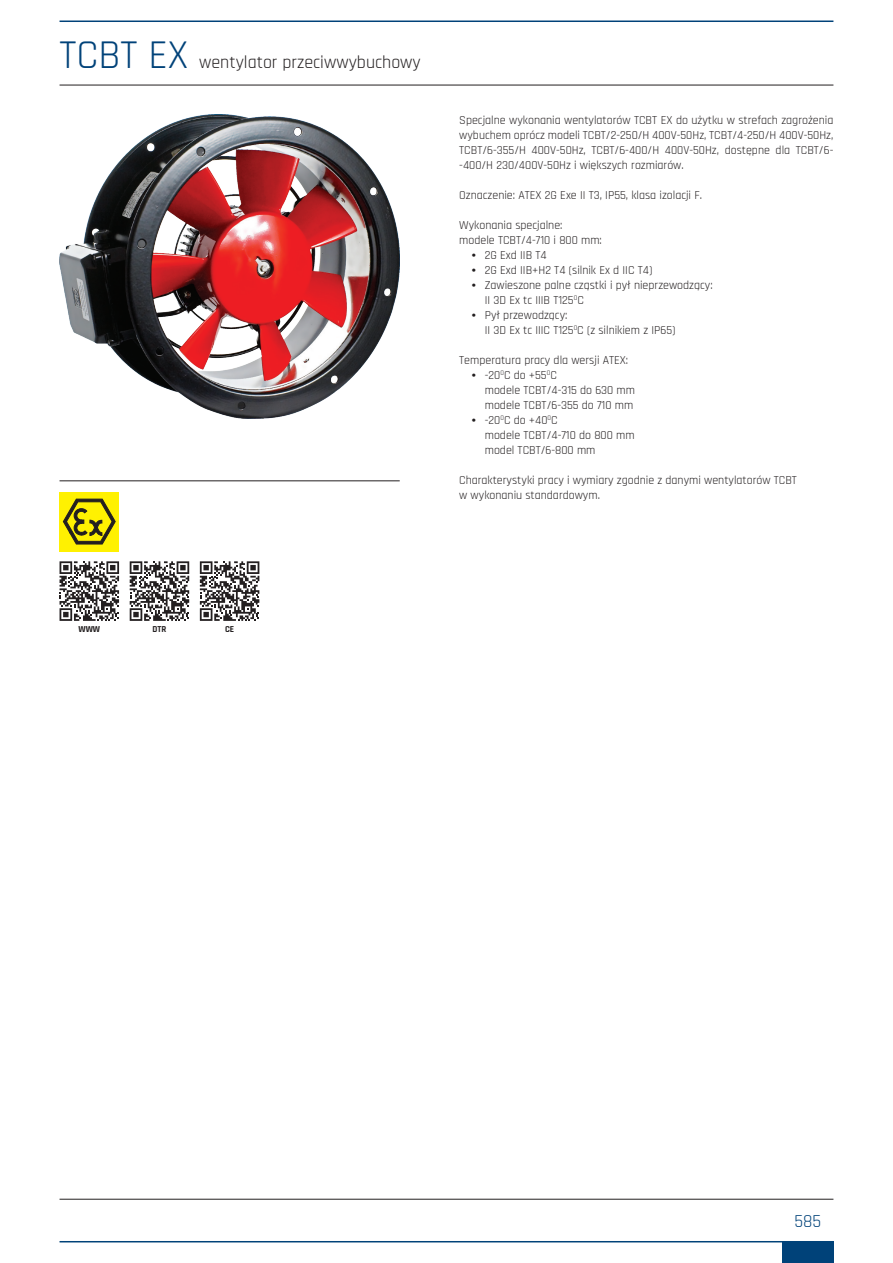
<style>
.page{position:relative;width:893px;height:1263px;background:#fff}
.page>*{position:absolute;margin:0;border:0;box-sizing:border-box;transform-origin:0 0}
.t1{font:40.5px "Rajdhani";color:#004279}
.t2{font:18px "Rajdhani";color:#231f20}
.t3{font:18px "Rajdhani";color:#004279}
.Tekst{font:12px/15px "Rajdhani";color:#231f20;text-align:justify}
.Tekst-2{font:700 9px "Rajdhani";color:#231f20}
.s1{font-family:"Switzerland Condensed";font-size:10.5px}
</style>
<div class="page">
<div style="left:782px;top:1241px;width:51px;height:22px;background:#004279"></div>
<hr style="left:60px;top:85px;width:773px;height:1px;background:#231f20">
<hr style="left:60px;top:1199px;width:773px;height:1px;background:#231f20">
<hr style="left:60px;top:21px;width:773px;height:1px;background:#004279">
<hr style="left:60px;top:1241px;width:773px;height:1px;background:#004279">
<hr style="left:60px;top:481px;width:340px;height:1px;background:#231f20">
<svg style="left:60px;top:561px;width:59px;height:60px"></svg>
<svg style="left:130px;top:561px;width:59px;height:60px"></svg>
<svg style="left:200px;top:561px;width:59px;height:60px"></svg>
<div style="left:60px;top:492px;width:59px;height:59px;background:#fff101"></div>
<svg style="left:62px;top:498px;width:54px;height:47px"></svg>
<img style="left:59px;top:115px;width:341px;height:304px">
<h1 class="t1" style="left:60px;top:32px;width:130px">TCBT EX</h1>
<h2 class="t2" style="left:199px;top:52px;width:223px">wentylator przeciwwybuchowy</h2>
<p class="Tekst" style="left:459px;top:113px;width:376px">Specjalne wykonania wentylatorów TCBT EX do użytku w strefach zagrożenia wybuchem oprócz modeli TCBT/2-250/H 400V-50Hz, TCBT/4-250/H 400V-50Hz, TCBT/6-355/H 400V-50Hz, TCBT/6-400/H 400V-50Hz, dostępne dla TCBT/6- -400/H 230/400V-50Hz i większych rozmiarów.</p>
<p class="Tekst" style="left:459px;top:188px;width:244px">Oznaczenie: ATEX 2G Exe II T3, IP55, klasa izolacji F.</p>
<p class="Tekst" style="left:459px;top:218px;width:105px">Wykonania specjalne:</p>
<p class="Tekst" style="left:459px;top:233px;width:144px">modele TCBT/4-710 i 800 mm:</p>
<p class="Tekst" style="left:472px;top:248px;width:76px"><span class="s1">∙</span> 2G Exd IIB T4</p>
<p class="Tekst" style="left:472px;top:263px;width:182px"><span class="s1">∙</span> 2G Exd IIB+H2 T4 (silnik Ex d IIC T4)</p>
<p class="Tekst" style="left:472px;top:278px;width:242px"><span class="s1">∙</span> Zawieszone palne cząstki i pył nieprzewodzący:</p>
<p class="Tekst" style="left:485px;top:293px;width:101px">II 3D Ex tc IIIB T125<sup>0</sup>C</p>
<p class="Tekst" style="left:472px;top:308px;width:97px"><span class="s1">∙</span> Pył przewodzący:</p>
<p class="Tekst" style="left:485px;top:323px;width:192px">II 3D Ex tc IIIC T125<sup>0</sup>C (z silnikiem z IP65)</p>
<p class="Tekst" style="left:459px;top:353px;width:171px">Temperatura pracy dla wersji ATEX:</p>
<p class="Tekst" style="left:472px;top:368px;width:86px"><span class="s1">∙</span> -20<sup>0</sup>C do +55<sup>0</sup>C</p>
<p class="Tekst" style="left:485px;top:383px;width:152px">modele TCBT/4-315 do 630 mm</p>
<p class="Tekst" style="left:485px;top:398px;width:150px">modele TCBT/6-355 do 710 mm</p>
<p class="Tekst" style="left:472px;top:413px;width:87px"><span class="s1">∙</span> -20<sup>0</sup>C do +40<sup>0</sup>C</p>
<p class="Tekst" style="left:485px;top:428px;width:151px">modele TCBT/4-710 do 800 mm</p>
<p class="Tekst" style="left:485px;top:443px;width:112px">model TCBT/6-800 mm</p>
<p class="Tekst" style="left:459px;top:473px;width:339px">Charakterystyki pracy i wymiary zgodnie z danymi wentylatorów TCBT</p>
<p class="Tekst" style="left:459px;top:488px;width:142px">w wykonaniu standardowym.</p>
<p class="Tekst-2" style="left:78px;top:623px;width:23px">WWW</p>
<p class="Tekst-2" style="left:153px;top:623px;width:15px">DTR</p>
<p class="Tekst-2" style="left:225px;top:623px;width:11px">CE</p>
<p class="t3" style="left:795px;top:1211px;width:28px">585</p>
</div>
